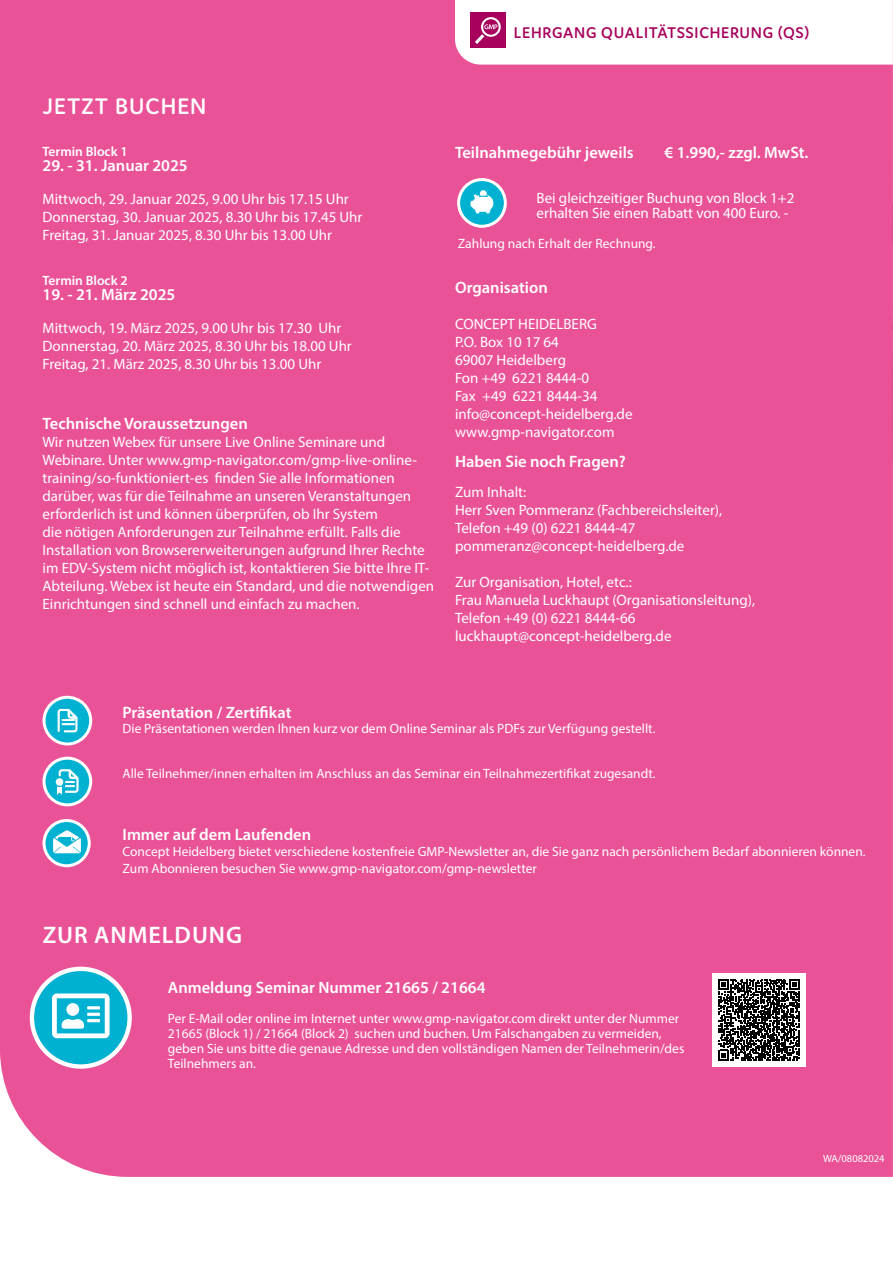
<style>
.page{position:relative;width:893px;height:1263px;background:#fff}
.page>*{position:absolute;margin:0;border:0;box-sizing:border-box;transform-origin:0 0}
.t1{font:600 24px "Myriad Pro";letter-spacing:.04em;color:#fff}
.t2{font:600 24px "Domus";letter-spacing:.045em;color:#fff}
.t3{font:600 16.5px "Myriad Pro";color:#fff}
.t4{font:600 16.5px "Domus";letter-spacing:.045em;color:#a7005c}
.t5{font:15px/18px "Myriad Pro";color:#fff}
.t6{font:13.5px/15px "Myriad Pro";color:#fff}
.t7{font:600 13.5px "Myriad Pro";color:#fff}
.t8{font:10.5px "Myriad Pro";color:#fff}
</style>
<div class="page">
<div style="left:0;top:0;width:893px;height:1177px;background:#ea5297"></div>
<div style="left:32px;top:969px;width:98px;height:97px;background:#00b1d1;border-radius:50%"></div>
<div style="left:30px;top:967px;width:102px;height:102px;border:4px solid #fff;border-radius:50%"></div>
<svg style="left:52px;top:993px;width:58px;height:45px"></svg>
<div style="left:712px;top:973px;width:94px;height:93px;background:#fff"></div>
<svg style="left:718px;top:979px;width:82px;height:81px"></svg>
<svg style="left:44px;top:758px;width:47px;height:47px"></svg>
<div style="left:43px;top:757px;width:49px;height:49px;border:3px solid #fff;border-radius:50%"></div>
<svg style="left:57px;top:769px;width:22px;height:26px"></svg>
<div style="left:44px;top:697px;width:47px;height:47px;background:#00b1d1;border-radius:50%"></div>
<div style="left:43px;top:696px;width:49px;height:49px;border:3px solid #fff;border-radius:50%"></div>
<svg style="left:57px;top:708px;width:21px;height:25px"></svg>
<svg style="left:44px;top:820px;width:45px;height:46px"></svg>
<div style="left:43px;top:819px;width:48px;height:48px;border:3px solid #fff;border-radius:50%"></div>
<svg style="left:53px;top:830px;width:28px;height:23px"></svg>
<svg style="left:455px;top:0;width:438px;height:65px"></svg>
<div style="left:459px;top:180px;width:46px;height:46px;background:#00b1d1;border-radius:50%"></div>
<div style="left:457px;top:178px;width:50px;height:50px;border:3px solid #fff;border-radius:50%"></div>
<svg style="left:470px;top:190px;width:23px;height:24px"></svg>
<p class="t4" style="left:514px;top:23px;width:297px">LEHRGANG QUALITÄTSSICHERUNG (QS)</p>
<h1 class="t2" style="left:43px;top:93px;width:165px">JETZT BUCHEN</h1>
<p class="t7" style="left:43px;top:143px;width:87px">Termin Block 1</p>
<p class="t3" style="left:43px;top:155px;width:147px">29. - 31. Januar 2025</p>
<p class="t5" style="left:43px;top:189px;width:322px">Mittwoch, 29. Januar 2025, 9.00 Uhr bis 17.15 Uhr<br>Donnerstag, 30. Januar 2025, 8.30 Uhr bis 17.45 Uhr<br>Freitag, 31. Januar 2025, 8.30 Uhr bis 13.00 Uhr</p>
<p class="t7" style="left:43px;top:272px;width:87px">Termin Block 2</p>
<p class="t3" style="left:43px;top:284px;width:134px">19. - 21. März 2025</p>
<p class="t5" style="left:43px;top:318px;width:311px">Mittwoch, 19. März 2025, 9.00 Uhr bis 17.30 Uhr<br>Donnerstag, 20. März 2025, 8.30 Uhr bis 18.00 Uhr<br>Freitag, 21. März 2025, 8.30 Uhr bis 13.00 Uhr</p>
<p class="t3" style="left:43px;top:413px;width:207px">Technische Voraussetzungen</p>
<p class="t5" style="left:43px;top:432px;width:393px">Wir nutzen Webex für unsere Live Online Seminare und Webinare. Unter www.gmp-navigator.com/gmp-live-online&shy;training/so-funktioniert-es finden Sie alle Informationen darüber, was für die Teilnahme an unseren Veranstaltungen erforderlich ist und können überprüfen, ob Ihr System<br>die nötigen Anforderungen zur Teilnahme erfüllt. Falls die Installation von Browsererweiterungen aufgrund Ihrer Rechte im EDV-System nicht möglich ist, kontaktieren Sie bitte Ihre IT-Abteilung. Webex ist heute ein Standard, und die notwendigen Einrichtungen sind schnell und einfach zu machen.</p>
<p class="t3" style="left:455px;top:142px;width:180px">Teilnahmegebühr jeweils</p>
<p class="t3" style="left:664px;top:142px;width:145px">€ 1.990,- zzgl. MwSt.</p>
<p class="t5" style="left:537px;top:190px;width:259px;line-height:15px">Bei gleichzeitiger Buchung von Block 1+2 erhalten Sie einen Rabatt von 400 Euro. -</p>
<p class="t6" style="left:458px;top:235px;width:199px">Zahlung nach Erhalt der Rechnung.</p>
<p class="t3" style="left:455px;top:277px;width:94px">Organisation</p>
<p class="t5" style="left:455px;top:314px;width:179px">CONCEPT HEIDELBERG<br>P.O. Box 10 17 64<br>69007 Heidelberg<br>Fon +49 6221 8444-0<br>Fax +49 6221 8444-34 info@concept-heidelberg.de www.gmp-navigator.com</p>
<p class="t3" style="left:455px;top:451px;width:172px">Haben Sie noch Fragen?</p>
<p class="t5" style="left:455px;top:482px;width:269px">Zum Inhalt:<br>Herr Sven Pommeranz (Fachbereichsleiter),<br>Telefon +49 (0) 6221 8444-47 pommeranz@concept-heidelberg.de</p>
<p class="t5" style="left:455px;top:572px;width:302px">Zur Organisation, Hotel, etc.:<br>Frau Manuela Luckhaupt (Organisationsleitung), Telefon +49 (0) 6221 8444-66 luckhaupt@concept-heidelberg.de</p>
<p class="t3" style="left:123px;top:702px;width:170px">Präsentation / Zertifikat</p>
<p class="t6" style="left:123px;top:721px;width:534px">Die Präsentationen werden Ihnen kurz vor dem Online Seminar als PDFs zur Verfügung gestellt.</p>
<p class="t6" style="left:123px;top:766px;width:535px">Alle Teilnehmer/innen erhalten im Anschluss an das Seminar ein Teilnahmezertifikat zugesandt.</p>
<p class="t3" style="left:123px;top:823px;width:190px">Immer auf dem Laufenden</p>
<p class="t6" style="left:123px;top:843px;width:745px;line-height:16.5px">Concept Heidelberg bietet verschiedene kostenfreie GMP-Newsletter an, die Sie ganz nach persönlichem Bedarf abonnieren können.<br>Zum Abonnieren besuchen Sie www.gmp-navigator.com/gmp-newsletter</p>
<h1 class="t1" style="left:43px;top:919px;width:201px">ZUR ANMELDUNG</h1>
<p class="t3" style="left:168px;top:977px;width:319px">Anmeldung Seminar Nummer 21665 / 21664</p>
<p class="t6" style="left:168px;top:1010px;width:518px">Per E-Mail oder online im Internet unter www.gmp-navigator.com direkt unter der Nummer 21665 (Block 1) / 21664 (Block 2) suchen und buchen. Um Falschangaben zu vermeiden, geben Sie uns bitte die genaue Adresse und den vollständigen Namen der Teilnehmerin/des Teilnehmers an.</p>
<p class="t8" style="left:823px;top:1151px;width:63px">WA/08082024</p>
</div>
